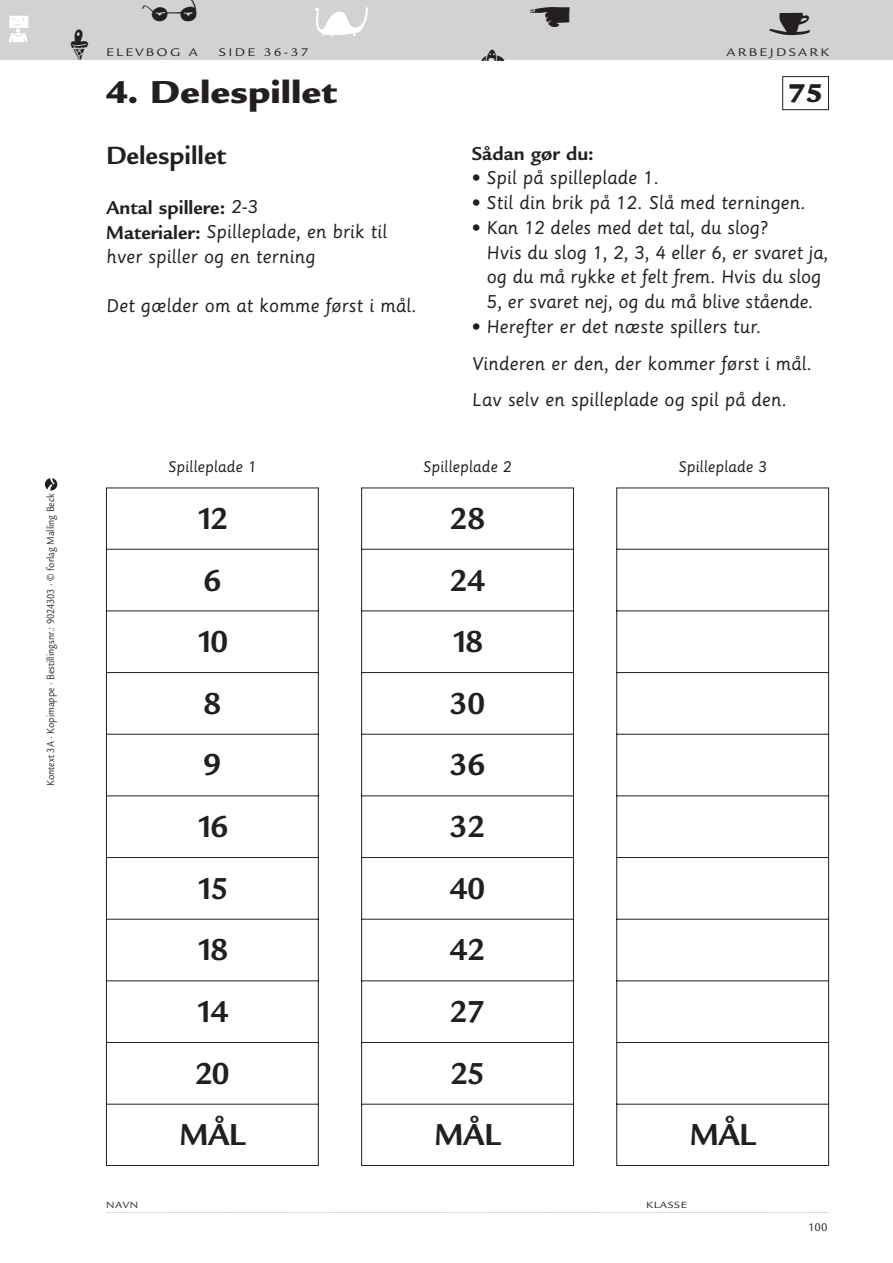
<style>
.page{position:relative;width:893px;height:1263px;background:#fff}
.page>*{position:absolute;margin:0;border:0;box-sizing:border-box;transform-origin:0 0}
.t1{font:45px "Blockhead Illust Unplugged";color:#231f20}
.t2{font:45px "Blockhead Illust Unplugged";color:#fff}
.t3{font:42px "Blockhead Illust Unplugged";color:#fff}
.t4{font:36px "Blockhead Illust Unplugged";color:#231f20}
.t5{font:900 34.5px "Legacy Sans";color:#231f20;scale:1.1 1}
.t6{font:700 33px/61.7px "Legacy Sans";letter-spacing:-.03em;color:#231f20;text-align:center}
.t7{font:700 33px/61.7px "Legacy Sans";letter-spacing:-.14em;color:#231f20;text-align:center}
.t8{font:900 28.05px "Legacy Sans";color:#231f20;scale:1.1 1}
.t9{font:700 27px "Legacy Sans";color:#231f20}
.t10{font:700 20.25px "Legacy Sans";color:#231f20}
.t11{font:18px/24.8px "Sassoon Primary";color:#231f20}
.t12{font:15px "Sassoon Primary";color:#231f20}
.t13{font:12px "Legacy Sans";letter-spacing:.16em;color:#231f20;scale:1.2 1}
.t14{font:12px "Legacy Sans";letter-spacing:.16em;color:#231f20}
.t15{font:11.25px "Legacy Sans";color:#231f20;scale:.85 1}
.t16{font:9.75px "Legacy Sans";letter-spacing:.055em;color:#231f20;scale:1.2 1}
.t17{font:6px "Legacy Sans";color:#231f20}
.s1{font-family:"Sassoon Primary";font-weight:400;font-size:18px}
.s2{font-family:"Legacy Sans";font-weight:700;font-size:20.25px}
</style>
<div class="page">
<div style="left:782px;top:76px;width:47px;height:34px;border:1px solid #231f20"></div>
<div style="left:0;top:1px;width:893px;height:59px;background:#d1d2d4"></div>
<svg style="left:45px;top:478px;width:12px;height:12px"></svg>
<svg style="left:106px;top:487px;width:213px;height:679px"></svg>
<svg style="left:616px;top:487px;width:214px;height:679px"></svg>
<svg style="left:361px;top:487px;width:213px;height:679px"></svg>
<p class="t3" style="left:4px;top:4px;width:27px">K</p>
<p class="t1" style="left:68px;top:19px;width:23px">F</p>
<p class="t4" style="left:141px;top:-11px;width:60px">I</p>
<p class="t2" style="left:311px;top:-4px;width:62px">l</p>
<p class="t4" style="left:526px;top:-4px;width:48px">5</p>
<p class="t4" style="left:765px;top:2px;width:49px">t</p>
<p class="t13" style="left:106px;top:47px;width:78px">ELEVBOG A</p>
<p class="t13" style="left:219px;top:47px;width:76px">SIDE 36-37</p>
<p class="t13" style="left:726px;top:47px;width:87px">ARBEJDSARK</p>
<p class="t1" style="left:476px;top:39px;width:33px">b</p>
<p class="t5" style="left:106px;top:79px;width:211px">4. Delespillet</p>
<p class="t8" style="left:788px;top:83px;width:33px">75</p>
<p class="t9" style="left:106px;top:145px;width:121px">Delespillet</p>
<p class="t10" style="left:106px;top:200px;width:154px">Antal spillere: <span class="s1">2-3</span></p>
<p class="t11" style="left:106px;top:221px;width:282px"><span class="s2">Materialer:</span> Spilleplade, en brik til hver spiller og en terning</p>
<p class="t11" style="left:106px;top:295px;width:312px">Det gælder om at komme først i mål.</p>
<p class="t10" style="left:472px;top:146px;width:124px">Sådan gør du:</p>
<p class="t11" style="left:472px;top:167px;width:189px">• Spil på spilleplade 1.</p>
<p class="t11" style="left:472px;top:192px;width:336px">• Stil din brik på 12. Slå med terningen.</p>
<p class="t11" style="left:487px;top:217px;width:344px;text-indent:-15px">• Kan 12 deles med det tal, du slog?<br>Hvis du slog 1, 2, 3, 4 eller 6, er svaret ja, og du må rykke et felt frem. Hvis du slog 5, er svaret nej, og du må blive stående.</p>
<p class="t11" style="left:472px;top:310px;width:342px;line-height:36.8px">• Herefter er det næste spillers tur.<br>Vinderen er den, der kommer først i mål.<br>Lav selv en spilleplade og spil på den.</p>
<p class="t15" style="left:46px;top:786px;width:345px;rotate:-90deg">Kontext 3A · Kopimappe · Bestillingsnr.: 9024303 · © forlag Malling Beck</p>
<p class="t12" style="left:168px;top:460px;width:90px">Spilleplade 1</p>
<p class="t12" style="left:423px;top:460px;width:90px">Spilleplade 2</p>
<p class="t12" style="left:678px;top:460px;width:90px">Spilleplade 3</p>
<p class="t7" style="left:179px;top:491px;width:68px">12<br>6<br>10<br>8<br>9<br>16<br>15<br>18<br>14<br>20<br>MÅL</p>
<p class="t6" style="left:435px;top:491px;width:68px">28<br>24<br>18<br>30<br>36<br>32<br>40<br>42<br>27<br>25<br>MÅL</p>
<p class="t6" style="left:690px;top:1107px;width:68px">MÅL</p>
<p class="t16" style="left:106px;top:1201px;width:28px">NAVN</p>
<p class="t16" style="left:646px;top:1201px;width:36px">KLASSE</p>
<p class="t17" style="left:106px;top:1209px;width:725px">............................................................................................................................................................................................................................................................................................................................................................................</p>
<p class="t14" style="left:808px;top:1222px;width:21px">100</p>
</div>
